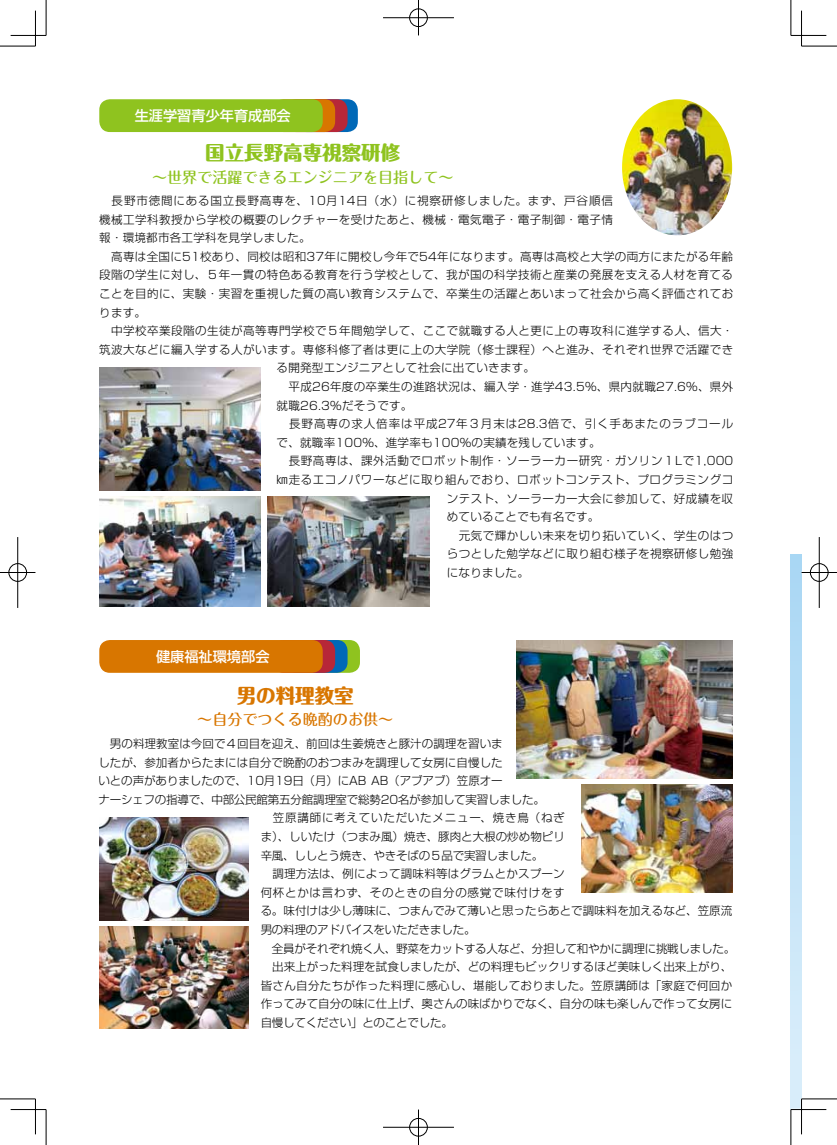
<style>
.page{position:relative;width:837px;height:1145px;background:#fff}
.page>*{position:absolute;margin:0;border:0;box-sizing:border-box;transform-origin:0 0}
.t1{font:800 19.5px "Maru Fo Pro";color:#8fc31f}
.t2{font:800 19.5px "Maru Fo Pro";color:#d87600}
.t3{font:500 15px "Maru Fo Pro";color:#8fc31f}
.t4{font:500 15px "Maru Fo Pro";color:#d87600}
.t5{font:500 14.12px "Shin Go Pro";color:#fff}
.t6{font:300 11.5px "Shin Go Pro";letter-spacing:.03em;color:#000}
.t7{font:300 11.5px "Shin Go Pro";color:#000}
.t8{font:300 11.5px "Shin Go Pro";letter-spacing:-.02em;color:#000}
.t9{font:300 11.5px "Shin Go Pro";letter-spacing:.005em;color:#000}
.t10{font:300 11.5px "Shin Go Pro";letter-spacing:.07em;color:#000}
.t11{font:300 11.5px "Shin Go Pro";letter-spacing:.05em;color:#000}
.t12{font:300 11.5px "Shin Go Pro";letter-spacing:.08em;color:#000}
.t13{font:300 11.5px "Shin Go Pro";letter-spacing:-.005em;color:#000}
.t14{font:300 11.5px "Shin Go Pro";letter-spacing:.065em;color:#000}
.t15{font:300 11.5px "Shin Go Pro";letter-spacing:.06em;color:#000}
</style>
<div class="page">
<div style="left:296px;top:99px;width:62px;height:33px;background:#0068b7;border-radius:11px"></div>
<div style="left:285px;top:99px;width:62px;height:33px;background:#b72738;border-radius:11px"></div>
<div style="left:273px;top:99px;width:62px;height:33px;background:#d87600;border-radius:11px"></div>
<div style="left:99px;top:99px;width:223px;height:33px;background:#8fc31f;border-radius:11px"></div>
<div style="left:298px;top:640px;width:62px;height:33px;background:#8fc31f;border-radius:11px"></div>
<div style="left:285px;top:640px;width:62px;height:33px;background:#0068b7;border-radius:11px"></div>
<div style="left:273px;top:640px;width:62px;height:33px;background:#b72738;border-radius:11px"></div>
<div style="left:99px;top:640px;width:223px;height:33px;background:#d87600;border-radius:11px"></div>
<img style="left:99px;top:368px;width:161px;height:122px">
<img style="left:99px;top:496px;width:161px;height:110px">
<img style="left:268px;top:496px;width:161px;height:110px">
<img style="left:516px;top:640px;width:216px;height:138px">
<img style="left:581px;top:784px;width:151px;height:108px">
<img style="left:99px;top:817px;width:149px;height:103px">
<img style="left:99px;top:926px;width:149px;height:102px">
<img style="left:622px;top:99px;width:109px;height:136px">
<svg style="left:790px;top:555px;width:11px;height:553px;background:#c2e2f7"></svg>
<hr style="left:800px;top:1098px;width:2px;height:36px;background:#fff">
<hr style="left:0;top:46px;width:35px;height:1px;background:#000">
<hr style="left:801px;top:46px;width:35px;height:1px;background:#000">
<hr style="left:0;top:1098px;width:35px;height:1px;background:#000">
<hr style="left:801px;top:1098px;width:35px;height:1px;background:#000">
<hr style="left:46px;top:0;width:1px;height:35px;background:#000">
<hr style="left:46px;top:1109px;width:1px;height:35px;background:#000">
<hr style="left:790px;top:0;width:1px;height:35px;background:#000">
<hr style="left:790px;top:1109px;width:1px;height:35px;background:#000">
<hr style="left:11px;top:35px;width:35px;height:1px;background:#000">
<hr style="left:790px;top:35px;width:36px;height:1px;background:#000">
<hr style="left:11px;top:1109px;width:35px;height:1px;background:#000">
<hr style="left:790px;top:1109px;width:36px;height:1px;background:#000">
<hr style="left:35px;top:11px;width:1px;height:35px;background:#000">
<hr style="left:35px;top:1098px;width:1px;height:36px;background:#000">
<hr style="left:801px;top:11px;width:1px;height:35px;background:#000">
<hr style="left:801px;top:1098px;width:1px;height:36px;background:#000">
<div style="left:408px;top:8px;width:20px;height:19px;border:2px solid #fff;border-radius:50%"></div>
<hr style="left:383px;top:17px;width:71px;height:2px;background:#fff">
<hr style="left:417px;top:0;width:2px;height:35px;background:#fff">
<div style="left:409px;top:9px;width:18px;height:18px;border:1px solid #000;border-radius:50%"></div>
<hr style="left:383px;top:18px;width:71px;height:1px;background:#000">
<hr style="left:418px;top:0;width:1px;height:35px;background:#000">
<div style="left:408px;top:1117px;width:20px;height:20px;border:2px solid #fff;border-radius:50%"></div>
<hr style="left:383px;top:1126px;width:71px;height:2px;background:#fff">
<hr style="left:417px;top:1109px;width:2px;height:35px;background:#fff">
<div style="left:409px;top:1118px;width:18px;height:18px;border:1px solid #000;border-radius:50%"></div>
<hr style="left:383px;top:1127px;width:71px;height:1px;background:#000">
<hr style="left:418px;top:1109px;width:1px;height:35px;background:#000">
<div style="left:8px;top:562px;width:19px;height:20px;border:2px solid #fff;border-radius:50%"></div>
<hr style="left:0;top:571px;width:35px;height:2px;background:#fff">
<hr style="left:17px;top:537px;width:2px;height:71px;background:#fff">
<div style="left:9px;top:563px;width:18px;height:18px;border:1px solid #000;border-radius:50%"></div>
<hr style="left:0;top:572px;width:35px;height:1px;background:#000">
<hr style="left:18px;top:537px;width:1px;height:71px;background:#000">
<div style="left:809px;top:562px;width:19px;height:20px;border:2px solid #fff;border-radius:50%"></div>
<hr style="left:801px;top:571px;width:35px;height:2px;background:#fff">
<div style="left:809px;top:563px;width:19px;height:18px;border:1px solid #000;border-radius:50%"></div>
<hr style="left:801px;top:572px;width:35px;height:1px;background:#000">
<hr style="left:818px;top:537px;width:1px;height:71px;background:#000">
<p class="t5" style="left:135px;top:104px;width:157px">生涯学習青少年育成部会</p>
<h1 class="t1" style="left:205px;top:137px;width:196px">国立長野高専視察研修</h1>
<h2 class="t3" style="left:152px;top:165px;width:303px">～世界で活躍できるエンジニアを目指して～</h2>
<p class="t10" style="left:99px;top:191px;width:515px">　長野市徳間にある国立長野高専を、10月14日（水）に視察研修しました。まず、戸谷順信</p>
<p class="t6" style="left:99px;top:210px;width:515px">機械工学科教授から学校の概要のレクチャーを受けたあと、機械・電気電子・電子制御・電子情</p>
<p class="t6" style="left:99px;top:228px;width:213px">報・環境都市各工学科を見学しました。</p>
<p class="t6" style="left:99px;top:247px;width:635px">　高専は全国に51校あり、同校は昭和37年に開校し今年で54年になります。高専は高校と大学の両方にまたがる年齢</p>
<p class="t6" style="left:99px;top:265px;width:635px">段階の学生に対し、５年一貫の特色ある教育を行う学校として、我が国の科学技術と産業の発展を支える人材を育てる</p>
<p class="t6" style="left:99px;top:284px;width:635px">ことを目的に、実験・実習を重視した質の高い教育システムで、卒業生の活躍とあいまって社会から高く評価されてお</p>
<p class="t6" style="left:99px;top:303px;width:48px">ります。</p>
<p class="t6" style="left:99px;top:321px;width:635px">　中学校卒業段階の生徒が高等専門学校で５年間勉学して、ここで就職する人と更に上の専攻科に進学する人、信大・</p>
<p class="t6" style="left:99px;top:340px;width:635px">筑波大などに編入学する人がいます。専修科修了者は更に上の大学院（修士課程）へと進み、それぞれ世界で活躍でき</p>
<p class="t6" style="left:276px;top:358px;width:260px">る開発型エンジニアとして社会に出ていきます。</p>
<p class="t6" style="left:276px;top:377px;width:458px">　平成26年度の卒業生の進路状況は、編入学・進学43.5％、県内就職27.6%、県外</p>
<p class="t6" style="left:276px;top:396px;width:137px">就職26.3％だそうです。</p>
<p class="t12" style="left:276px;top:414px;width:458px">　長野高専の求人倍率は平成27年３月末は28.3倍で、引く手あまたのラブコール</p>
<p class="t6" style="left:276px;top:433px;width:325px">で、就職率100％、進学率も100％の実績を残しています。</p>
<p class="t11" style="left:276px;top:451px;width:458px">　長野高専は、課外活動でロボット制作・ソーラーカー研究・ガソリン１Lで1,000</p>
<p class="t6" style="left:276px;top:470px;width:458px">㎞走るエコノパワーなどに取り組んでおり、ロボットコンテスト、プログラミングコ</p>
<p class="t6" style="left:446px;top:489px;width:288px">ンテスト、ソーラーカー大会に参加して、好成績を収</p>
<p class="t6" style="left:446px;top:507px;width:154px">めていることでも有名です。</p>
<p class="t6" style="left:446px;top:526px;width:288px">　元気で輝かしい未来を切り拓いていく、学生のはつ</p>
<p class="t6" style="left:446px;top:544px;width:288px">らつとした勉学などに取り組む様子を視察研修し勉強</p>
<p class="t6" style="left:446px;top:563px;width:83px">になりました。</p>
<p class="t5" style="left:156px;top:645px;width:115px">健康福祉環境部会</p>
<h1 class="t2" style="left:237px;top:680px;width:118px">男の料理教室</h1>
<h2 class="t4" style="left:197px;top:707px;width:197px">～自分でつくる晩酌のお供～</h2>
<p class="t9" style="left:98px;top:734px;width:405px">　男の料理教室は今回で４回目を迎え、前回は生姜焼きと豚汁の調理を習いま</p>
<p class="t9" style="left:98px;top:752px;width:405px">したが、参加者からたまには自分で晩酌のおつまみを調理して女房に自慢した</p>
<p class="t13" style="left:98px;top:771px;width:405px">いとの声がありましたので、10月19日（月）にAB AB（アブアブ）笠原オー</p>
<p class="t8" style="left:98px;top:790px;width:448px">ナーシェフの指導で、中部公民館第五分館調理室で総勢20名が参加して実習しました。</p>
<p class="t14" style="left:260px;top:808px;width:305px">　笠原講師に考えていただいたメニュー、焼き鳥（ねぎ</p>
<p class="t7" style="left:260px;top:827px;width:305px">ま）、しいたけ（つまみ風）焼き、豚肉と大根の炒め物ピリ</p>
<p class="t8" style="left:260px;top:845px;width:284px">辛風、ししとう焼き、やきそばの５品で実習しました。</p>
<p class="t6" style="left:260px;top:864px;width:305px">　調理方法は、例によって調味料等はグラムとかスプーン</p>
<p class="t15" style="left:260px;top:883px;width:305px">何杯とかは言わず、そのときの自分の感覚で味付けをす</p>
<p class="t7" style="left:260px;top:901px;width:473px">る。味付けは少し薄味に、つまんでみて薄いと思ったらあとで調味料を加えるなど、笠原流</p>
<p class="t8" style="left:260px;top:920px;width:216px">男の料理のアドバイスをいただきました。</p>
<p class="t8" style="left:260px;top:938px;width:476px">　全員がそれぞれ焼く人、野菜をカットする人など、分担して和やかに調理に挑戦しました。</p>
<p class="t7" style="left:260px;top:957px;width:473px">　出来上がった料理を試食しましたが、どの料理もビックリするほど美味しく出来上がり、</p>
<p class="t6" style="left:260px;top:976px;width:473px">皆さん自分たちが作った料理に感心し、堪能しておりました。笠原講師は「家庭で何回か</p>
<p class="t7" style="left:260px;top:994px;width:473px">作ってみて自分の味に仕上げ、奥さんの味ばかりでなく、自分の味も楽しんで作って女房に</p>
<p class="t8" style="left:260px;top:1013px;width:194px">自慢してください」とのことでした。</p>
</div>
